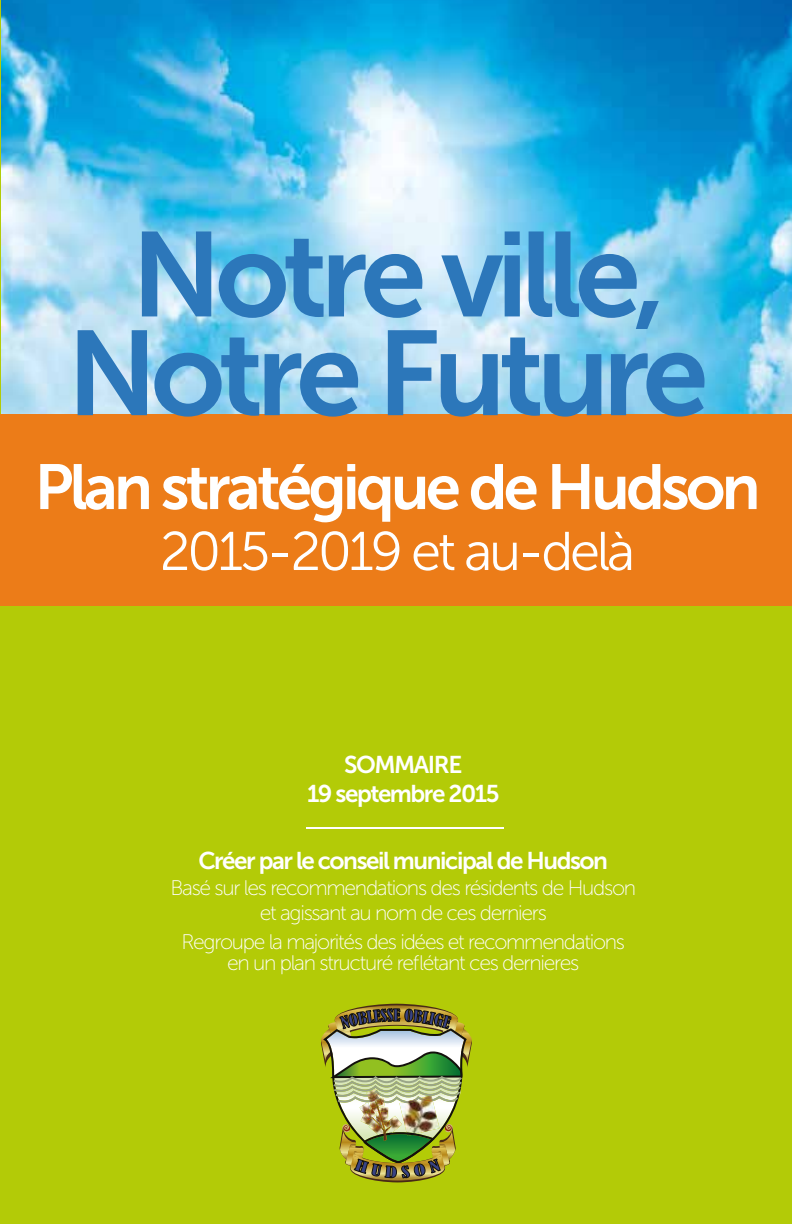
<style>
.page{position:relative;width:792px;height:1224px;background:#b3cb07}
.page>*{position:absolute;margin:0;border:0;box-sizing:border-box;transform-origin:0 0}
.t1{font:119.6px/98.8px "Museo Sans 700";letter-spacing:-.06em;color:#2c77ba;text-align:center}
.t2{font:63.4px "Museo Sans 700";letter-spacing:-.06em;color:#fff}
.t3{font:54.4px "Museo Sans 300";letter-spacing:-.06em;color:#fff}
.t4{font:24.2px/29px "Museo Sans 700";letter-spacing:-.06em;color:#fff;text-align:center}
.t5{font:21px/25.2px "Museo Sans 100";letter-spacing:-.06em;color:#fff;text-align:center}
</style>
<div class="page">
<img style="left:2px;top:0;width:790px;height:414px">
<div style="left:0;top:414px;width:792px;height:191px;background:#ec7c18"></div>
<img style="left:321px;top:1004px;width:151px;height:178px">
<img style="left:403px;top:1098px;width:30px;height:5px">
<hr style="left:306px;top:827px;width:198px;height:2px;background:#fff">
<h1 class="t1" style="left:67px;top:226px;width:643px">Notre ville,<br>Notre Future</h1>
<h2 class="t2" style="left:35px;top:452px;width:727px">Plan stratégique de Hudson</h2>
<h3 class="t3" style="left:160px;top:522px;width:477px">2015-2019 et au-delà</h3>
<p class="t4" style="left:307px;top:750px;width:194px">SOMMAIRE<br>19 septembre 2015</p>
<p class="t4" style="left:198px;top:846px;width:411px">Créer par le conseil municipal de Hudson</p>
<p class="t5" style="left:170px;top:875px;width:467px">Basé sur les recommendations des résidents de Hudson et agissant au nom de ces derniers</p>
<p class="t5" style="left:182px;top:932px;width:445px;line-height:21.2px">Regroupe la majorités des idées et recommendations en un plan structuré reflétant ces dernieres</p>
</div>
